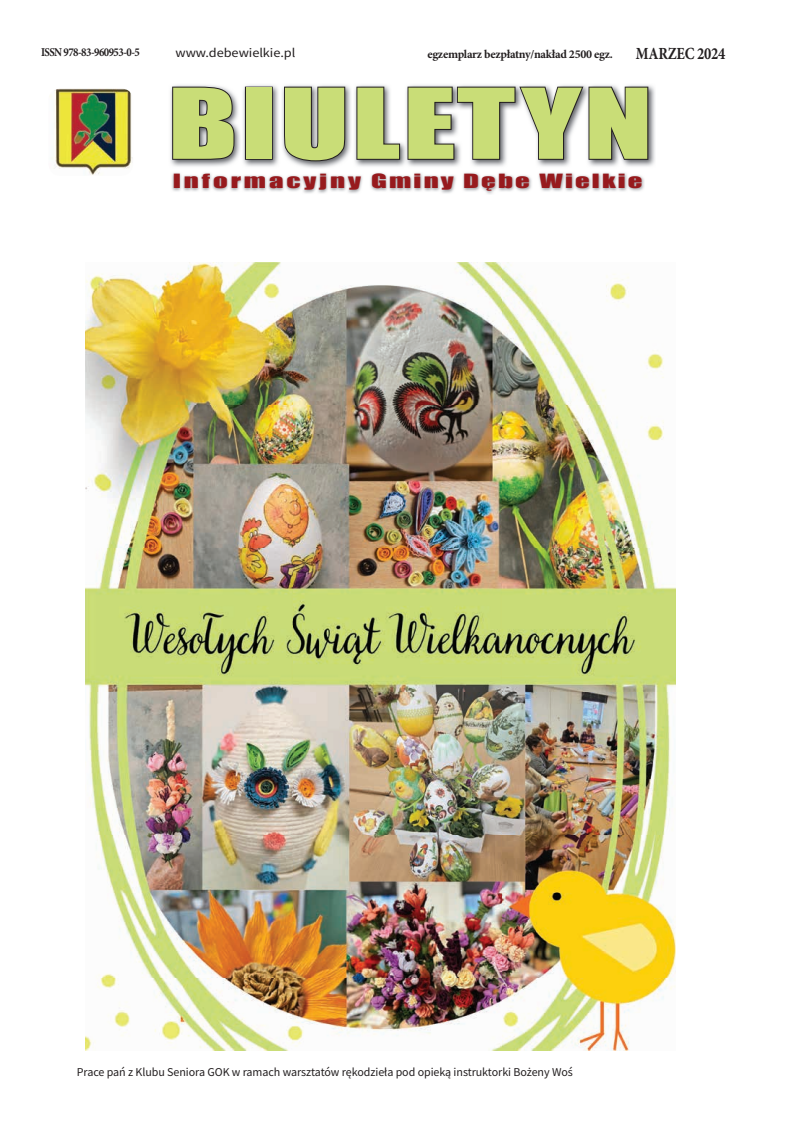
<style>
.page{position:relative;width:808px;height:1126px;background:#fff}
.page>*{position:absolute;margin:0;border:0;box-sizing:border-box;transform-origin:0 0}
.t1{font:90px "Impact";letter-spacing:.025em;color:#c9dd77;scale:1.4 1}
.t2{font:18px "Impact";letter-spacing:.075em;color:#971a1d;scale:1.6 1}
.t3{font:700 17px "Minion Pro";letter-spacing:-.015em;color:#231f20;scale:.85 1}
.t4{font:13px "Source Sans Pro";letter-spacing:-.005em;color:#231f20;scale:1.1 1}
.t5{font:12px "Source Sans Pro";letter-spacing:-.005em;color:#231f20}
.t6{font:700 12px "Minion Pro";letter-spacing:-.025em;color:#231f20}
.t7{font:700 12px "Minion Pro";letter-spacing:-.05em;color:#231f20;scale:.9 1}
</style>
<div class="page">
<img style="left:172px;top:172px;width:472px;height:22px">
<img style="left:49px;top:88px;width:11px;height:81px">
<img style="left:170px;top:85px;width:485px;height:83px">
<svg style="left:171px;top:86px;width:64px;height:75px;background:#6a6a6d"></svg>
<div style="left:245px;top:87px;width:28px;height:73px;border:2px solid #231f20"></div>
<svg style="left:283px;top:86px;width:63px;height:76px;background:#6c6c6e"></svg>
<svg style="left:355px;top:85px;width:294px;height:76px"></svg>
<img style="left:85px;top:263px;width:591px;height:787px">
<p class="t7" style="left:41px;top:44px;width:111px">ISSN 978-83-960953-0-5</p>
<p class="t4" style="left:176px;top:44px;width:110px">www.debewielkie.pl</p>
<p class="t6" style="left:427px;top:46px;width:187px">egzemplarz bezpłatny/nakład 2500 egz.</p>
<h3 class="t3" style="left:636px;top:41px;width:107px">MARZEC 2024</h3>
<h1 class="t1" style="left:168px;top:54px;width:348px">BIULETYN</h1>
<h2 class="t2" style="left:173px;top:166px;width:295px">Informacyjny Gminy Dębe Wielkie</h2>
<p class="t5" style="left:77px;top:1064px;width:497px">Prace pań z Klubu Seniora GOK w ramach warsztatów rękodzieła pod opieką instruktorki Bożeny Woś</p>
</div>
